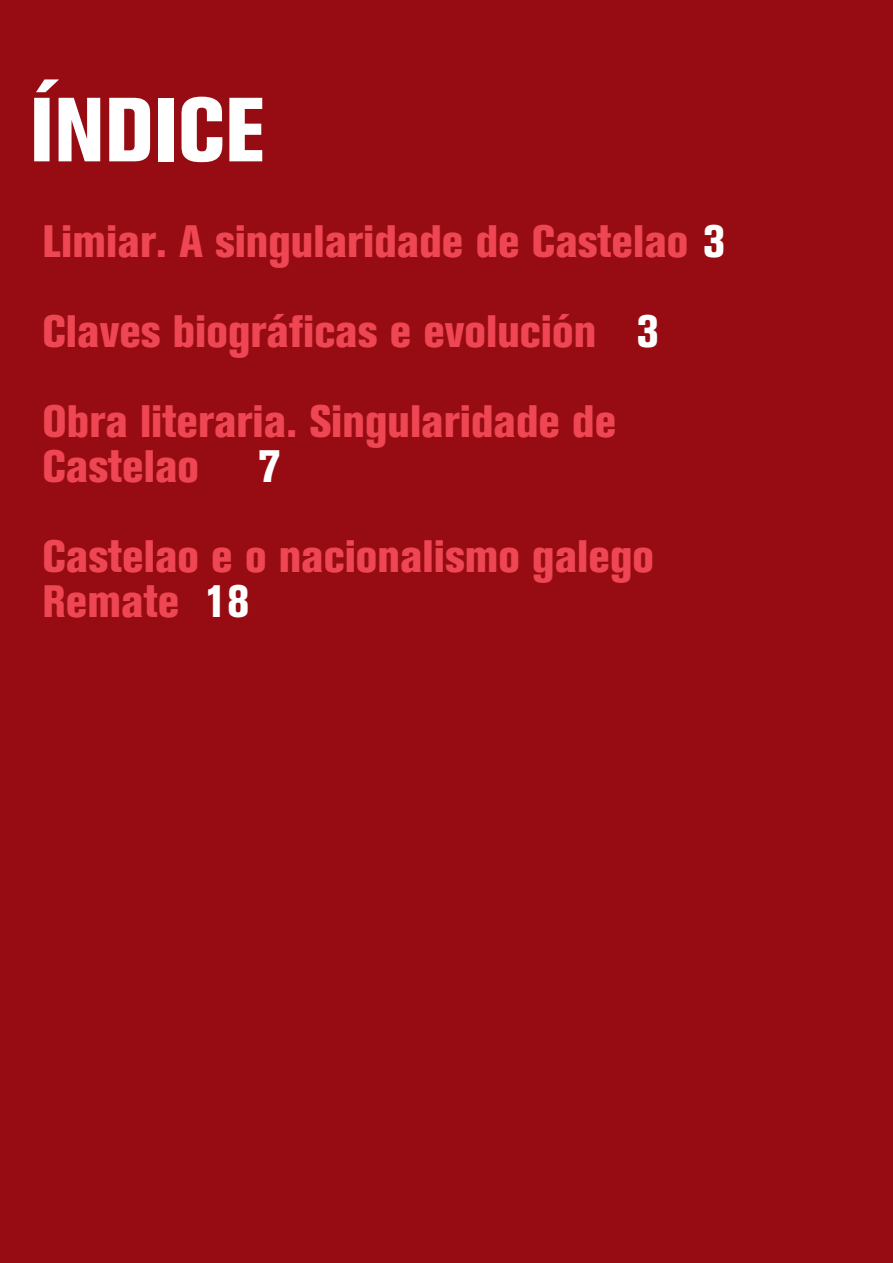
<style>
.page{position:relative;width:893px;height:1263px;background:#960c12}
.page>*{position:absolute;margin:0;border:0;box-sizing:border-box;transform-origin:0 0}
.t1{font:90px "Akzidenz Grotesk BQ X Bd Cnd Alt";color:#fff}
.t2{font:45px/90px "Akzidenz Grotesk BQ X Bd Cnd Alt";color:#ee4652}
.t3{font:45px "Akzidenz Grotesk BQ X Bd Cnd Alt";color:#fff}
.s1{color:#fff}
</style>
<div class="page">
<h1 class="t1" style="left:30px;top:78px;width:236px">ÍNDICE</h1>
<p class="t2" style="left:43px;top:197px;width:684px">Limiar. A singularidade de Castelao <span class="s1">3<br></span>Claves biográficas e evolución <span class="s1">3<br></span>Obra literaria. Singularidade de</p>
<p class="t2" style="left:43px;top:422px;width:158px">Castelao</p>
<p class="t3" style="left:259px;top:440px;width:24px">7</p>
<p class="t2" style="left:43px;top:534px;width:613px;line-height:45px">Castelao e o nacionalismo galego<br>Remate <span class="s1">18</span></p>
</div>
